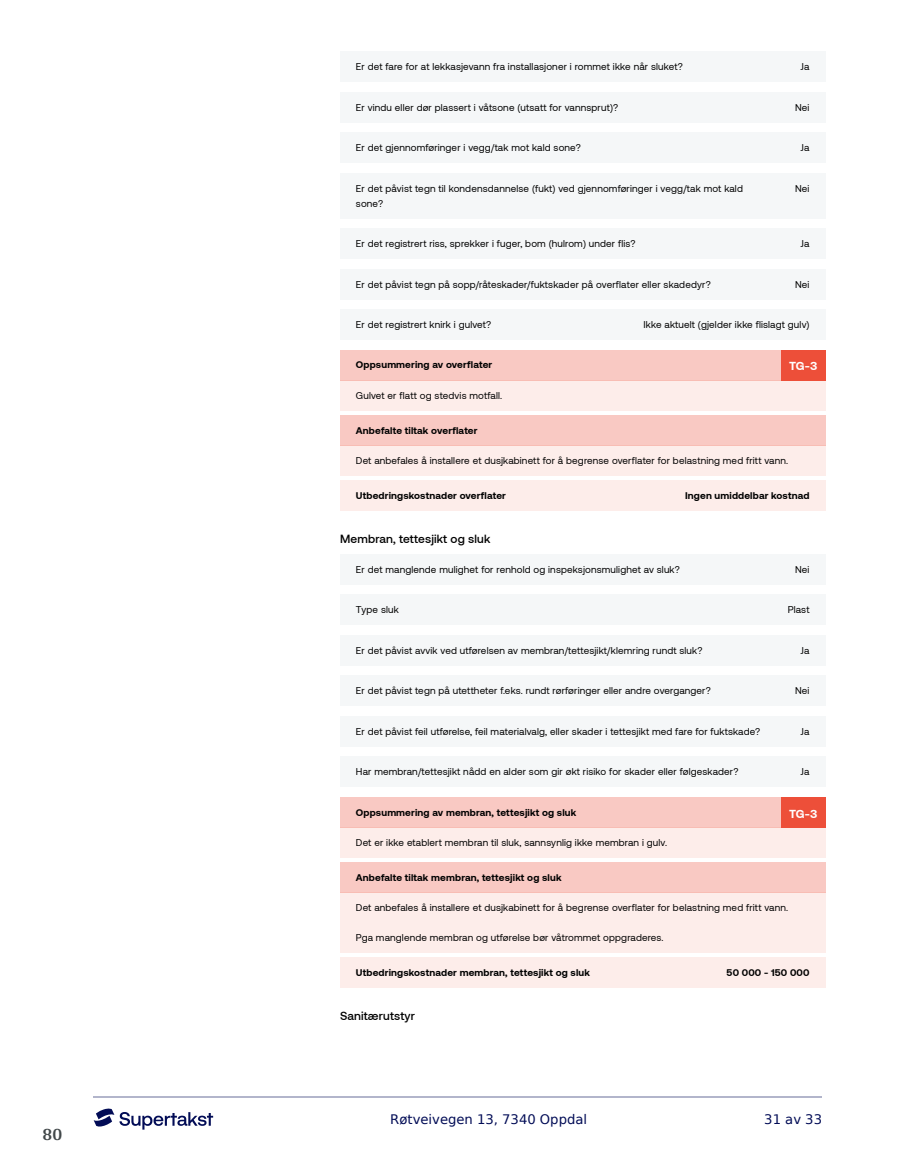
<style>
.page{position:relative;width:915px;height:1172px;background:#fff}
.page>*{position:absolute;margin:0;border:0;box-sizing:border-box;transform-origin:0 0}
.t1{font:700 18px "Arya";color:#414749}
.t2{font:13.2px "DejaVu Sans";color:#020c56}
.t3{font:500 11.85px "Aeonik";letter-spacing:.015em;color:#000}
.t4{font:700 11.85px "Aeonik";color:#fff}
.t5{font:9.9px/14.9px "Aeonik";letter-spacing:.015em;color:#000}
.t6{font:700 9.9px "Aeonik";letter-spacing:.015em;color:#000}
</style>
<div class="page">
<hr style="left:93px;top:1097px;width:728px;height:1px;background:#b2b5cb">
<svg style="left:94px;top:1108px;width:119px;height:21px"></svg>
<div style="left:340px;top:380px;width:485px;height:31px;background:#fdedea"></div>
<div style="left:340px;top:445px;width:485px;height:31px;background:#fdedea"></div>
<div style="left:340px;top:827px;width:485px;height:31px;background:#fdedea"></div>
<div style="left:340px;top:893px;width:485px;height:60px;background:#fdedea"></div>
<div style="left:340px;top:52px;width:485px;height:30px;background:#f5f7f8"></div>
<div style="left:340px;top:92px;width:485px;height:31px;background:#f5f7f8"></div>
<div style="left:340px;top:133px;width:485px;height:30px;background:#f5f7f8"></div>
<div style="left:340px;top:173px;width:485px;height:45px;background:#f5f7f8"></div>
<div style="left:340px;top:228px;width:485px;height:31px;background:#f5f7f8"></div>
<div style="left:340px;top:269px;width:485px;height:30px;background:#f5f7f8"></div>
<div style="left:340px;top:309px;width:485px;height:31px;background:#f5f7f8"></div>
<div style="left:340px;top:350px;width:485px;height:30px;background:#f9c9c3"></div>
<div style="left:780px;top:350px;width:45px;height:30px;background:#ed4f39"></div>
<div style="left:340px;top:415px;width:485px;height:30px;background:#f9c9c3"></div>
<div style="left:340px;top:480px;width:485px;height:31px;background:#fdedea"></div>
<div style="left:340px;top:554px;width:485px;height:31px;background:#f5f7f8"></div>
<div style="left:340px;top:594px;width:485px;height:31px;background:#f5f7f8"></div>
<div style="left:340px;top:635px;width:485px;height:31px;background:#f5f7f8"></div>
<div style="left:340px;top:675px;width:485px;height:31px;background:#f5f7f8"></div>
<div style="left:340px;top:716px;width:485px;height:30px;background:#f5f7f8"></div>
<div style="left:340px;top:756px;width:485px;height:31px;background:#f5f7f8"></div>
<div style="left:340px;top:797px;width:485px;height:30px;background:#f9c9c3"></div>
<div style="left:780px;top:797px;width:45px;height:30px;background:#ed4f39"></div>
<div style="left:340px;top:862px;width:485px;height:31px;background:#f9c9c3"></div>
<div style="left:340px;top:957px;width:485px;height:30px;background:#fdedea"></div>
<h1 class="t1" style="left:43px;top:1123px;width:21px">80</h1>
<p class="t5" style="left:356px;top:60px;width:328px">Er det fare for at lekkasjevann fra installasjoner i rommet ikke når sluket?</p>
<p class="t5" style="left:800px;top:60px;width:10px">Ja</p>
<p class="t5" style="left:356px;top:100px;width:264px">Er vindu eller dør plassert i våtsone (utsatt for vannsprut)?</p>
<p class="t5" style="left:794px;top:100px;width:16px">Nei</p>
<p class="t5" style="left:356px;top:140px;width:226px">Er det gjennomføringer i vegg/tak mot kald sone?</p>
<p class="t5" style="left:800px;top:140px;width:10px">Ja</p>
<p class="t5" style="left:356px;top:181px;width:388px">Er det påvist tegn til kondensdannelse (fukt) ved gjennomføringer i vegg/tak mot kald sone?</p>
<p class="t5" style="left:794px;top:181px;width:16px">Nei</p>
<p class="t5" style="left:356px;top:236px;width:281px">Er det registrert riss, sprekker i fuger, bom (hulrom) under flis?</p>
<p class="t5" style="left:800px;top:236px;width:10px">Ja</p>
<p class="t5" style="left:356px;top:277px;width:356px">Er det påvist tegn på sopp/råteskader/fuktskader på overflater eller skadedyr?</p>
<p class="t5" style="left:794px;top:277px;width:16px">Nei</p>
<p class="t5" style="left:356px;top:317px;width:137px">Er det registrert knirk i gulvet?</p>
<p class="t5" style="left:643px;top:317px;width:167px">Ikke aktuelt (gjelder ikke flislagt gulv)</p>
<p class="t6" style="left:356px;top:359px;width:138px">Oppsummering av overflater</p>
<p class="t4" style="left:789px;top:359px;width:30px">TG-3</p>
<p class="t5" style="left:356px;top:388px;width:148px">Gulvet er flatt og stedvis motfall.</p>
<p class="t6" style="left:356px;top:424px;width:123px">Anbefalte tiltak overflater</p>
<p class="t5" style="left:356px;top:453px;width:433px">Det anbefales å installere et dusjkabinett for å begrense overflater for belastning med fritt vann.</p>
<p class="t6" style="left:356px;top:490px;width:151px">Utbedringskostnader overflater</p>
<p class="t6" style="left:684px;top:490px;width:126px">Ingen umiddelbar kostnad</p>
<p class="t3" style="left:340px;top:532px;width:152px">Membran, tettesjikt og sluk</p>
<p class="t5" style="left:356px;top:562px;width:325px">Er det manglende mulighet for renhold og inspeksjonsmulighet av sluk?</p>
<p class="t5" style="left:794px;top:562px;width:16px">Nei</p>
<p class="t5" style="left:356px;top:602px;width:44px">Type sluk</p>
<p class="t5" style="left:787px;top:602px;width:23px">Plast</p>
<p class="t5" style="left:356px;top:643px;width:348px">Er det påvist avvik ved utførelsen av membran/tettesjikt/klemring rundt sluk?</p>
<p class="t5" style="left:800px;top:643px;width:10px">Ja</p>
<p class="t5" style="left:356px;top:683px;width:356px">Er det påvist tegn på utettheter f.eks. rundt rørføringer eller andre overganger?</p>
<p class="t5" style="left:794px;top:683px;width:16px">Nei</p>
<p class="t5" style="left:356px;top:724px;width:405px">Er det påvist feil utførelse, feil materialvalg, eller skader i tettesjikt med fare for fuktskade?</p>
<p class="t5" style="left:800px;top:724px;width:10px">Ja</p>
<p class="t5" style="left:356px;top:764px;width:384px">Har membran/tettesjikt nådd en alder som gir økt risiko for skader eller følgeskader?</p>
<p class="t5" style="left:800px;top:764px;width:10px">Ja</p>
<p class="t6" style="left:356px;top:806px;width:222px">Oppsummering av membran, tettesjikt og sluk</p>
<p class="t4" style="left:789px;top:807px;width:30px">TG-3</p>
<p class="t5" style="left:356px;top:835px;width:313px">Det er ikke etablert membran til sluk, sannsynlig ikke membran i gulv.</p>
<p class="t6" style="left:356px;top:872px;width:207px">Anbefalte tiltak membran, tettesjikt og sluk</p>
<p class="t5" style="left:356px;top:900px;width:433px">Det anbefales å installere et dusjkabinett for å begrense overflater for belastning med fritt vann.</p>
<p class="t5" style="left:356px;top:930px;width:309px">Pga manglende membran og utførelse bør våtrommet oppgraderes.</p>
<p class="t6" style="left:356px;top:966px;width:235px">Utbedringskostnader membran, tettesjikt og sluk</p>
<p class="t6" style="left:726px;top:966px;width:84px">50 000 - 150 000</p>
<p class="t3" style="left:340px;top:1009px;width:76px">Sanitærutstyr</p>
<h2 class="t2" style="left:390px;top:1108px;width:198px">Røtveivegen 13, 7340 Oppdal</h2>
<h2 class="t2" style="left:764px;top:1108px;width:59px">31 av 33</h2>
</div>
